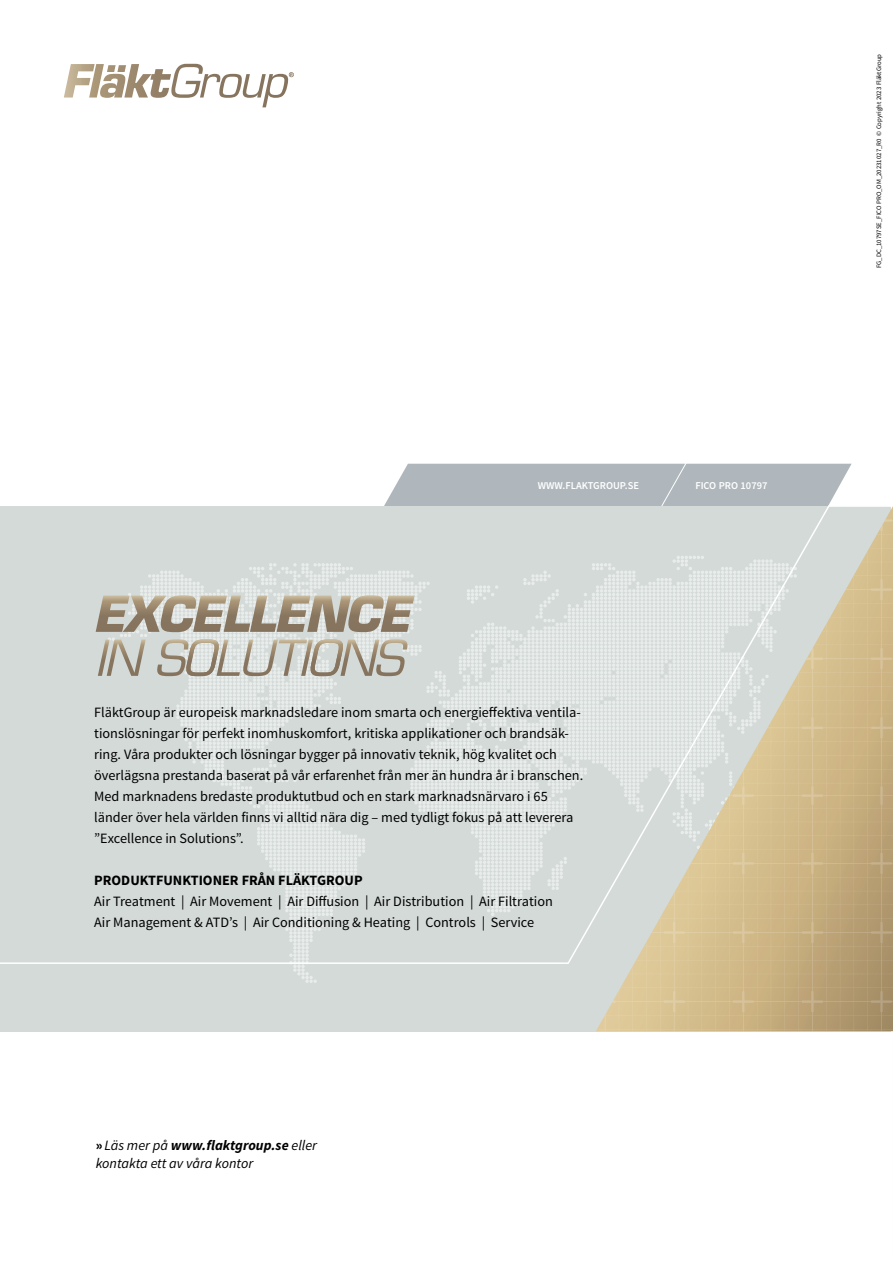
<style>
.page{position:relative;width:893px;height:1263px;background:#fff}
.page>*{position:absolute;margin:0;border:0;box-sizing:border-box;transform-origin:0 0}
.t1{font:14.25px/21px "Source Sans Pro";color:#000}
.t2{font:italic 14.25px/18px "Source Sans Pro";color:#000}
.t3{font:700 14.25px "Source Sans Pro";color:#000}
.t4{font:600 10.5px "Source Sans Pro";color:#fff}
.t5{font:6.75px "Source Sans Pro";color:#000}
.s1{font-weight:900;font-style:normal}
.s2{font-weight:700}
</style>
<div class="page">
<svg style="left:385px;top:463px;width:467px;height:41px;background:#b4bbc0"></svg>
<div style="left:0;top:506px;width:891px;height:525px;background:#d3dad8"></div>
<svg style="left:0;top:504px;width:829px;height:461px"></svg>
<svg style="left:96px;top:595px;width:319px;height:37px"></svg>
<svg style="left:98px;top:640px;width:48px;height:36px"></svg>
<svg style="left:155px;top:639px;width:117px;height:37px"></svg>
<svg style="left:279px;top:639px;width:128px;height:37px"></svg>
<svg style="left:64px;top:64px;width:230px;height:43px"></svg>
<svg style="left:596px;top:506px;width:296px;height:525px"></svg>
<svg style="left:892px;top:506px;width:1px;height:526px"></svg>
<p class="t4" style="left:538px;top:479px;width:103px">WWW.FLAKTGROUP.SE</p>
<p class="t4" style="left:695px;top:479px;width:74px">FICO PRO 10797</p>
<p class="t1" style="left:94px;top:702px;width:491px">FläktGroup är europeisk marknadsledare inom smarta och energieffektiva ventila&shy;tionslösningar för perfekt inomhuskomfort, kritiska applikationer och brandsäk&shy;ring. Våra produkter och lösningar bygger på innovativ teknik, hög kvalitet och överlägsna prestanda baserat på vår erfarenhet från mer än hundra år i branschen.<br>Med marknadens bredaste produktutbud och en stark marknadsnärvaro i 65 länder över hela världen finns vi alltid nära dig – med tydligt fokus på att leverera ”Excellence in Solutions”.</p>
<p class="t3" style="left:94px;top:871px;width:270px">PRODUKTFUNKTIONER FRÅN FLÄKTGROUP</p>
<p class="t1" style="left:94px;top:891px;width:460px">Air Treatment | Air Movement | Air Diffusion | Air Distribution | Air Filtration<br>Air Management &amp; ATD’s | Air Conditioning &amp; Heating | Controls | Service</p>
<p class="t2" style="left:96px;top:1136px;width:223px"><span class="s1">»</span> Läs mer på <span class="s2">www.flaktgroup.se</span> eller kontakta ett av våra kontor</p>
<p class="t5" style="left:875px;top:268px;width:215px;rotate:-90deg">FG_DC_10797SE_FICO PRO_OM_20231027_R0 © Copyright 2023 FläktGroup</p>
</div>
